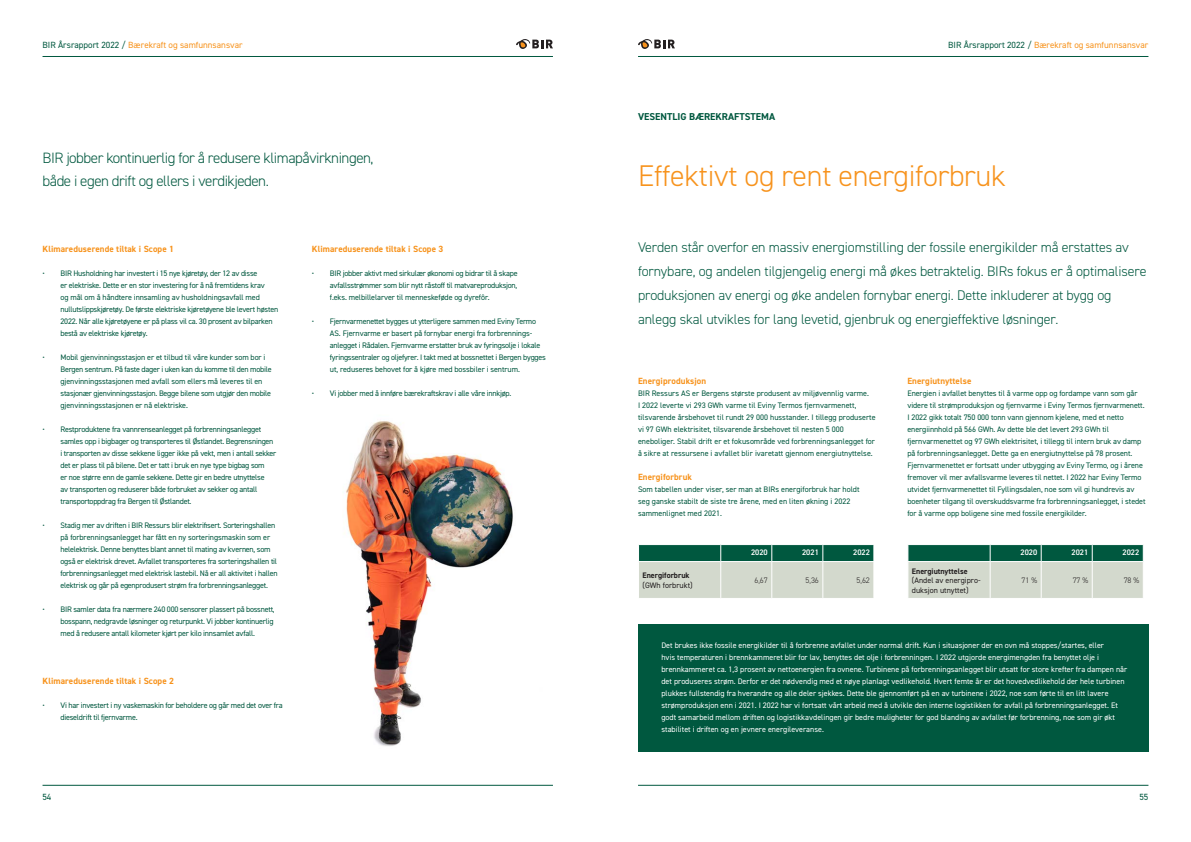
<style>
.page{position:relative;width:1191px;height:842px;background:#fff}
.page>*{position:absolute;margin:0;border:0;box-sizing:border-box;transform-origin:0 0}
._30_pkt_oransje{font:300 30px "DIN2014";letter-spacing:-.01em;color:#f7931d}
._30_pkt_grønn{font:300 15px "DIN2014";letter-spacing:-.03em;color:#00583f}
._30_pkt_grønn-2{font:300 14px/24px "DIN2014";letter-spacing:-.01em;color:#00583f}
.t1{font:700 10px "DIN2014";color:#00583f}
.Liten_overskrift{font:700 9px "DIN2014";letter-spacing:.01em;color:#f7931d}
.t2{font:9px "DIN2014";color:#f7931d}
.t3{font:9px "DIN2014";color:#00583f}
._30_pkt_grønn-3{font:8px/12px "DIN2014";letter-spacing:-.03em;color:#00583f}
._30_pkt_grønn-4{font:8px/12px "DIN2014";letter-spacing:-.01em;color:#00583f}
._30_pkt_grønn-5{font:8px/12px "DIN2014";color:#fff}
._30_pkt_grønn-6{font:8px/12px "DIN2014";color:#00583f}
.t4{font:8px/9.6px "DIN2014";color:#231f20}
.t5{font:700 8px "DIN2014";color:#231f20}
.t6{font:600 8px "DIN2014";color:#fff}
.t7{font:300 8px "DIN2014";color:#231f20}
.s1{color:#00583f}
</style>
<div class="page">
<hr style="left:638px;top:56px;width:510px;height:1px;background:#00583f">
<hr style="left:638px;top:785px;width:510px;height:1px;background:#00583f">
<hr style="left:43px;top:56px;width:510px;height:1px;background:#00583f">
<hr style="left:43px;top:785px;width:510px;height:1px;background:#00583f">
<svg style="left:638px;top:39px;width:37px;height:10px"></svg>
<svg style="left:516px;top:39px;width:37px;height:10px"></svg>
<img style="left:346px;top:420px;width:167px;height:326px">
<div style="left:638px;top:624px;width:510px;height:127px;background:#00583f"></div>
<svg style="left:638px;top:544px;width:236px;height:54px;background:#95b3a4"></svg>
<hr style="left:638px;top:561px;width:83px;height:1px;background:#fff">
<hr style="left:638px;top:562px;width:1px;height:36px;background:#fff">
<hr style="left:720px;top:561px;width:52px;height:1px;background:#fff">
<hr style="left:720px;top:562px;width:1px;height:36px;background:#fff">
<hr style="left:772px;top:561px;width:51px;height:1px;background:#fff">
<hr style="left:771px;top:562px;width:1px;height:36px;background:#fff">
<hr style="left:823px;top:561px;width:51px;height:1px;background:#fff">
<hr style="left:822px;top:562px;width:1px;height:36px;background:#fff">
<hr style="left:873px;top:562px;width:1px;height:36px;background:#fff">
<svg style="left:908px;top:544px;width:235px;height:54px;background:#95b3a4"></svg>
<hr style="left:907px;top:561px;width:83px;height:1px;background:#fff">
<hr style="left:990px;top:561px;width:51px;height:1px;background:#fff">
<hr style="left:989px;top:562px;width:1px;height:36px;background:#fff">
<hr style="left:1041px;top:561px;width:51px;height:1px;background:#fff">
<hr style="left:1040px;top:562px;width:1px;height:36px;background:#fff">
<hr style="left:1092px;top:561px;width:51px;height:1px;background:#fff">
<hr style="left:1091px;top:562px;width:1px;height:36px;background:#fff">
<hr style="left:1142px;top:562px;width:1px;height:36px;background:#fff">
<p class="t2" style="left:43px;top:39px;width:202px"><span class="s1">BIR Årsrapport 2022 /</span> Bærekraft og samfunnsansvar</p>
<p class="t2" style="left:948px;top:39px;width:202px"><span class="s1">BIR Årsrapport 2022 /</span> Bærekraft og samfunnsansvar</p>
<p class="t1" style="left:638px;top:110px;width:138px">VESENTLIG BÆREKRAFTSTEMA</p>
<p class="_30_pkt_grønn" style="left:43px;top:148px;width:332px">BIR jobber kontinuerlig for å redusere klimapåvirkningen,</p>
<p class="_30_pkt_grønn" style="left:43px;top:171px;width:228px">både i egen drift og ellers i verdikjeden.</p>
<p class="_30_pkt_oransje" style="left:638px;top:158px;width:369px">Effektivt og rent energiforbruk</p>
<p class="Liten_overskrift" style="left:43px;top:243px;width:133px">Klimareduserende tiltak i Scope 1</p>
<p class="_30_pkt_grønn-3" style="left:61px;top:267px;width:219px;text-indent:-18px">• BIR Husholdning har investert i 15 nye kjøretøy, der 12 av disse<br>er elektriske. Dette er en stor investering for å nå fremtidens krav<br>og mål om å håndtere innsamling av husholdningsavfall med nullutslippskjøretøy. De første elektriske kjøretøyene ble levert høsten 2022. Når alle kjøretøyene er på plass vil ca. 30 prosent av bilparken bestå av elektriske kjøretøy.</p>
<p class="_30_pkt_grønn-4" style="left:61px;top:351px;width:213px;text-indent:-18px">• Mobil gjenvinningsstasjon er et tilbud til våre kunder som bor i Bergen sentrum. På faste dager i uken kan du komme til den mobile gjenvinningsstasjonen med avfall som ellers må leveres til en stasjonær gjenvinningsstasjon. Begge bilene som utgjør den mobile gjenvinningsstasjonen er nå elektriske.</p>
<p class="_30_pkt_grønn-3" style="left:61px;top:423px;width:217px;text-indent:-18px">• Restproduktene fra vannrenseanlegget på forbrenningsanlegget samles opp i bigbager og transporteres til Østlandet. Begrensningen i transporten av disse sekkene ligger ikke på vekt, men i antall sekker det er plass til på bilene. Det er tatt i bruk en nye type bigbag som<br>er noe større enn de gamle sekkene. Dette gir en bedre utnyttelse<br>av transporten og reduserer både forbruket av sekker og antall transportoppdrag fra Bergen til Østlandet.</p>
<p class="_30_pkt_grønn-3" style="left:61px;top:519px;width:218px;text-indent:-18px">• Stadig mer av driften i BIR Ressurs blir elektrifisert. Sorteringshallen på forbrenningsanlegget har fått en ny sorteringsmaskin som er helelektrisk. Denne benyttes blant annet til mating av kvernen, som også er elektrisk drevet. Avfallet transporteres fra sorteringshallen til forbrenningsanlegget med elektrisk lastebil. Nå er all aktivitet i hallen elektrisk og går på egenprodusert strøm fra forbrenningsanlegget.</p>
<p class="_30_pkt_grønn-3" style="left:61px;top:603px;width:216px;text-indent:-18px">• BIR samler data fra nærmere 240 000 sensorer plassert på bossnett, bosspann, nedgravde løsninger og returpunkt. Vi jobber kontinuerlig med å redusere antall kilometer kjørt per kilo innsamlet avfall.</p>
<p class="Liten_overskrift" style="left:43px;top:675px;width:133px">Klimareduserende tiltak i Scope 2</p>
<p class="_30_pkt_grønn-3" style="left:61px;top:699px;width:224px;text-indent:-18px">• Vi har investert i ny vaskemaskin for beholdere og går med det over fra dieseldrift til fjernvarme.</p>
<p class="Liten_overskrift" style="left:312px;top:243px;width:133px">Klimareduserende tiltak i Scope 3</p>
<p class="_30_pkt_grønn-3" style="left:330px;top:267px;width:189px;text-align:justify;text-indent:-18px">• BIR jobber aktivt med sirkulær økonomi og bidrar til å skape avfallsstrømmer som blir nytt råstoff til matvareproduksjon, f.eks. melbillelarver til menneskeføde og dyrefôr.</p>
<p class="_30_pkt_grønn-3" style="left:330px;top:315px;width:217px;text-indent:-18px">• Fjernvarmenettet bygges ut ytterligere sammen med Eviny Termo AS. Fjernvarme er basert på fornybar energi fra forbrennings&shy;anlegget i Rådalen. Fjernvarme erstatter bruk av fyringsolje i lokale fyringssentraler og oljefyrer. I takt med at bossnettet i Bergen bygges ut, reduseres behovet for å kjøre med bossbiler i sentrum.</p>
<p class="_30_pkt_grønn-3" style="left:312px;top:387px;width:201px">• Vi jobber med å innføre bærekraftskrav i alle våre innkjøp.</p>
<p class="_30_pkt_grønn-2" style="left:638px;top:235px;width:510px">Verden står overfor en massiv energiomstilling der fossile energikilder må erstattes av fornybare, og andelen tilgjengelig energi må økes betraktelig. BIRs fokus er å optimalisere produksjonen av energi og øke andelen fornybar energi. Dette inkluderer at bygg og anlegg skal utvikles for lang levetid, gjenbruk og energieffektive løsninger.</p>
<p class="Liten_overskrift" style="left:638px;top:375px;width:70px">Energiproduksjon</p>
<p class="_30_pkt_grønn-6" style="left:638px;top:387px;width:239px">BIR Ressurs AS er Bergens største produsent av miljøvennlig varme.<br>I 2022 leverte vi 293 GWh varme til Eviny Termos fjernvarmenett, tilsvarende årsbehovet til rundt 29 000 husstander. I tillegg produserte vi 97 GWh elektrisitet, tilsvarende årsbehovet til nesten 5 000 eneboliger. Stabil drift er et fokusområde ved forbrenningsanlegget for å sikre at ressursene i avfallet blir ivaretatt gjennom energiutnyttelse.</p>
<p class="Liten_overskrift" style="left:638px;top:471px;width:55px">Energiforbruk</p>
<p class="_30_pkt_grønn-6" style="left:638px;top:483px;width:223px">Som tabellen under viser, ser man at BIRs energiforbruk har holdt seg ganske stabilt de siste tre årene, med en liten økning i 2022 sammenlignet med 2021.</p>
<p class="t6" style="left:751px;top:547px;width:18px">2020</p>
<p class="t6" style="left:802px;top:547px;width:18px">2021</p>
<p class="t6" style="left:853px;top:547px;width:18px">2022</p>
<p class="t5" style="left:642px;top:570px;width:49px">Energiforbruk</p>
<p class="t4" style="left:642px;top:580px;width:52px">(GWh forbrukt)</p>
<p class="t7" style="left:754px;top:575px;width:15px">6,67</p>
<p class="t7" style="left:805px;top:575px;width:15px">5,36</p>
<p class="t7" style="left:856px;top:575px;width:15px">5,62</p>
<p class="Liten_overskrift" style="left:907px;top:375px;width:65px">Energiutnyttelse</p>
<p class="_30_pkt_grønn-4" style="left:907px;top:387px;width:240px">Energien i avfallet benyttes til å varme opp og fordampe vann som går videre til strømproduksjon og fjernvarme i Eviny Termos fjernvarmenett.<br>I 2022 gikk totalt 750 000 tonn vann gjennom kjelene, med et netto energiinnhold på 566 GWh. Av dette ble det levert 293 GWh til fjernvarmenettet og 97 GWh elektrisitet, i tillegg til intern bruk av damp på forbrenningsanlegget. Dette ga en energiutnyttelse på 78 prosent.<br>Fjernvarmenettet er fortsatt under utbygging av Eviny Termo, og i årene fremover vil mer avfallsvarme leveres til nettet. I 2022 har Eviny Termo utvidet fjernvarmenettet til Fyllingsdalen, noe som vil gi hundrevis av boenheter tilgang til overskuddsvarme fra forbrenningsanlegget, i stedet for å varme opp boligene sine med fossile energikilder.</p>
<p class="t6" style="left:1020px;top:547px;width:18px">2020</p>
<p class="t6" style="left:1071px;top:547px;width:18px">2021</p>
<p class="t6" style="left:1122px;top:547px;width:18px">2022</p>
<p class="t5" style="left:912px;top:565px;width:57px">Energiutnyttelse</p>
<p class="t4" style="left:912px;top:575px;width:70px">(Andel av energipro&shy;duksjon utnyttet)</p>
<p class="t7" style="left:1021px;top:575px;width:17px">71 %</p>
<p class="t7" style="left:1072px;top:575px;width:17px">77 %</p>
<p class="t7" style="left:1123px;top:575px;width:17px">78 %</p>
<p class="_30_pkt_grønn-5" style="left:661px;top:639px;width:467px">Det brukes ikke fossile energikilder til å forbrenne avfallet under normal drift. Kun i situasjoner der en ovn må stoppes/startes, eller<br>hvis temperaturen i brennkammeret blir for lav, benyttes det olje i forbrenningen. I 2022 utgjorde energimengden fra benyttet olje i brennkammeret ca. 1,3 prosent av nettoenergien fra ovnene. Turbinene på forbrenningsanlegget blir utsatt for store krefter fra dampen når det produseres strøm. Derfor er det nødvendig med et nøye planlagt vedlikehold. Hvert femte år er det hovedvedlikehold der hele turbinen plukkes fullstendig fra hverandre og alle deler sjekkes. Dette ble gjennomført på en av turbinene i 2022, noe som førte til en litt lavere strømproduksjon enn i 2021. I 2022 har vi fortsatt vårt arbeid med å utvikle den interne logistikken for avfall på forbrenningsanlegget. Et godt samarbeid mellom driften og logistikkavdelingen gir bedre muligheter for god blanding av avfallet før forbrenning, noe som gir økt stabilitet i driften og en jevnere energileveranse.</p>
<p class="t3" style="left:43px;top:791px;width:10px">54</p>
<p class="t3" style="left:1139px;top:791px;width:10px">55</p>
</div>
